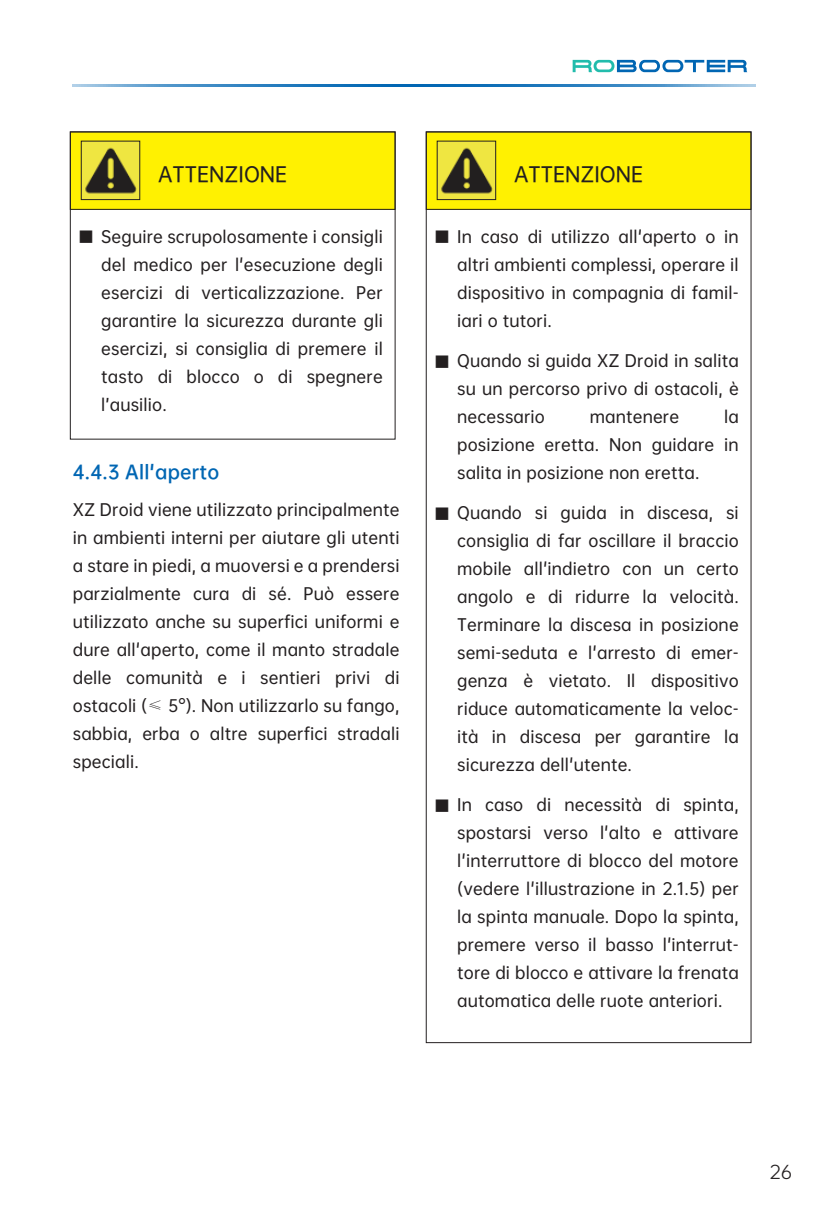
<style>
.page{position:relative;width:828px;height:1225px;background:#fff}
.page>*{position:absolute;margin:0;border:0;box-sizing:border-box;transform-origin:0 0}
.t1{font:20px "OPPO Sans M";color:#231f20}
.t2{font:18px "OPPO Sans B";letter-spacing:.01em;color:#0166b3}
.t3{font:18px "OPPO Sans R";color:#231f20;scale:1.05 1}
.t4{font:17.4px "Sim Sun";color:#231f20}
.t5{font:16px/28px "OPPO Sans M";letter-spacing:.01em;color:#231f20;text-align:justify}
.s1{font-family:"Sim Sun";font-size:17.4px}
.s2{font-family:"Adobe Song Std";font-weight:300}
</style>
<div class="page">
<svg style="left:73px;top:84px;width:682px;height:3px;background:#3b89c4"></svg>
<svg style="left:572px;top:60px;width:175px;height:12px"></svg>
<div style="left:70px;top:132px;width:325px;height:77px;background:#fff101"></div>
<div style="left:70px;top:132px;width:325px;height:78px;border:1px solid #231f20"></div>
<img style="left:83px;top:143px;width:55px;height:55px">
<div style="left:81px;top:141px;width:59px;height:59px;border:1px solid #231f20"></div>
<div style="left:426px;top:132px;width:325px;height:77px;background:#fff101"></div>
<div style="left:426px;top:132px;width:325px;height:78px;border:1px solid #231f20"></div>
<img style="left:439px;top:143px;width:55px;height:55px">
<div style="left:437px;top:141px;width:59px;height:59px;border:1px solid #231f20"></div>
<p class="t1" style="left:158px;top:158px;width:131px">ATTENZIONE</p>
<p class="t5" style="left:101px;top:221px;width:283px;text-indent:-24px"><span class="s1">■</span> Seguire scrupolosamente i consigli del medico per l'esecuzione degli esercizi di verticalizzazione. Per garantire la sicurezza durante gli esercizi, si consiglia di premere il tasto di blocco o di spegnere l’ausilio.</p>
<p class="t2" style="left:73px;top:457px;width:148px">4.4.3 All'aperto</p>
<p class="t5" style="left:73px;top:494px;width:328px">XZ Droid viene utilizzato principalmente in ambienti interni per aiutare gli utenti a stare in piedi, a muoversi e a prendersi parzialmente cura di sé. Può essere utilizzato anche su superfici uniformi e dure all'aperto, come il manto stradale delle comunità e i sentieri privi di ostacoli (<span class="s2">≤</span> 5°). Non utilizzarlo su fango, sabbia, erba o altre superfici stradali speciali.</p>
<p class="t1" style="left:514px;top:158px;width:131px">ATTENZIONE</p>
<p class="t5" style="left:457px;top:221px;width:283px;text-indent:-24px"><span class="s1">■</span> In caso di utilizzo all'aperto o in altri ambienti complessi, operare il dispositivo in compagnia di famil&shy;iari o tutori.</p>
<p class="t5" style="left:457px;top:345px;width:283px">Quando si guida XZ Droid in salita su un percorso privo di ostacoli, è necessario</p>
<p class="t4" style="left:433px;top:353px;width:19px">■</p>
<p class="t5" style="left:457px;top:401px;width:283px;text-indent:267px">la posizione eretta. Non guidare in salita in posizione non eretta.</p>
<p class="t5" style="left:457px;top:497px;width:283px">Quando si guida in discesa, si consiglia di far oscillare il braccio mobile all'indietro con un certo angolo e di ridurre la velocità.<br>Terminare la discesa in posizione semi-seduta e l'arresto di emer&shy;genza è vietato. Il dispositivo riduce automaticamente la veloc&shy;ità in discesa per garantire la sicurezza dell'utente.</p>
<p class="t5" style="left:457px;top:789px;width:283px">In caso di necessità di spinta, spostarsi verso l'alto e attivare l'interruttore di blocco del motore (vedere l'illustrazione in 2.1.5) per la spinta manuale. Dopo la spinta, premere verso il basso l'interrut&shy;tore di blocco e attivare la frenata automatica delle ruote anteriori.</p>
<p class="t5" style="left:590px;top:401px;width:91px">mantenere</p>
<p class="t4" style="left:433px;top:504px;width:19px">■</p>
<p class="t4" style="left:433px;top:797px;width:19px">■</p>
<p class="t3" style="left:769px;top:1157px;width:23px">26</p>
</div>
